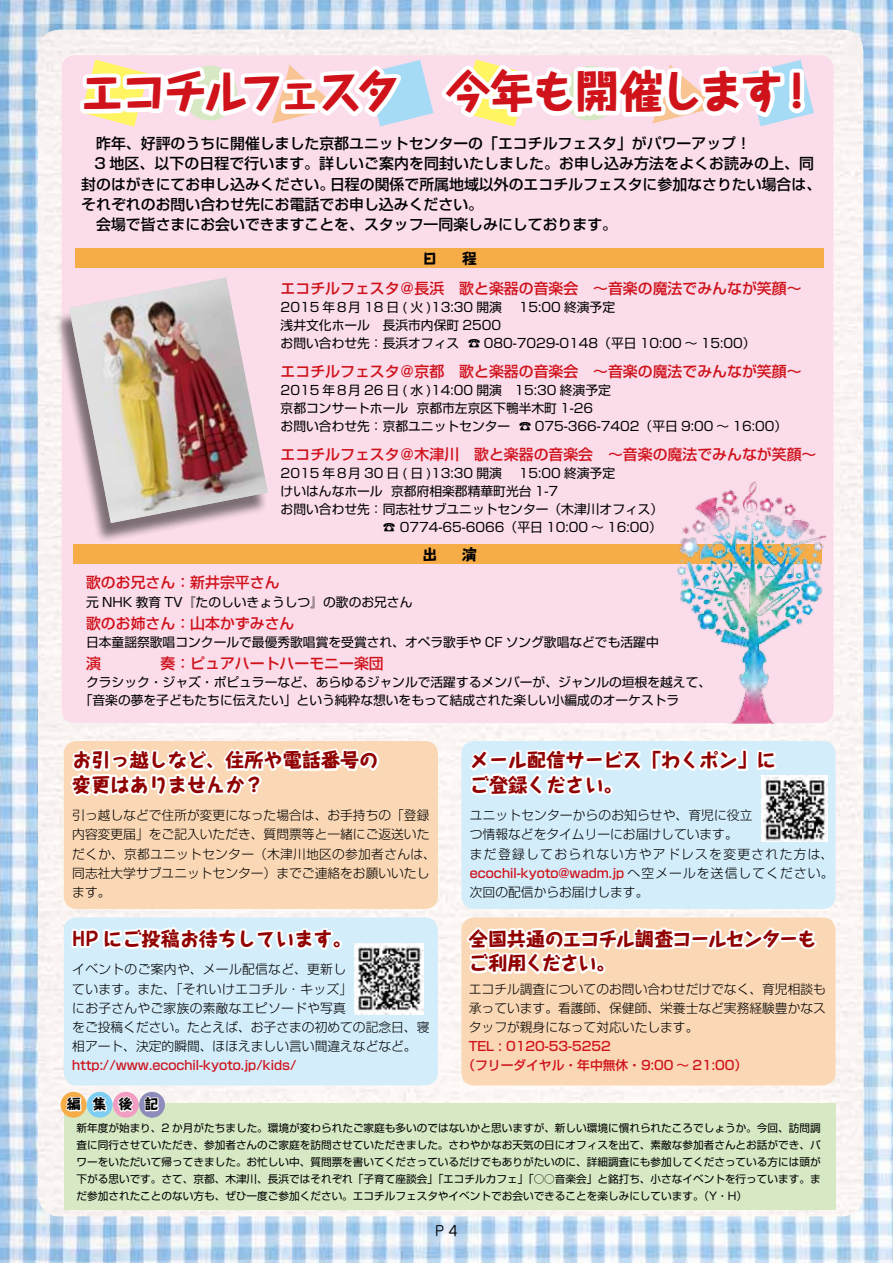
<style>
.page{position:relative;width:893px;height:1263px;background:#fff}
.page>*{position:absolute;margin:0;border:0;box-sizing:border-box;transform-origin:0 0}
.t1{font:800 44.7px "Taka Hand Std";letter-spacing:-.08em;color:#d0121b}
.t2{font:800 19.2px/24.5px "Taka Hand Std";color:#910000}
.t3{font:800 19.2px/24.5px "Taka Hand Std";letter-spacing:-.055em;color:#910000}
.t4{font:500 14.85px "Shin Go Pro";color:#000}
.t5{font:500 14.85px "Shin Go Pro";color:#d0121b}
.t6{font:800 14.85px "Taka Hand Std";color:#000}
.t7{font:800 13.8px "Taka Hand Std";color:#000}
.t8{font:13.8px "Jun 201 Pro";color:#000}
.t9{font:12.75px/18.1px "Shin Go Pro";color:#000}
.t10{font:300 12.75px/19.2px "Shin Go Pro";color:#000}
.t11{font:300 12.75px/19.2px "Shin Go Pro";letter-spacing:.025em;color:#000}
.t12{font:500 12.75px/19.2px "Shin Go Pro";color:#d0121b}
.t13{font:10.65px/17px "Shin Go Pro";color:#000;text-align:justify}
.s1{font-weight:500;color:#d0121b}
</style>
<div class="page">
<img style="left:0;top:0;width:893px;height:1263px">
<div style="left:38px;top:30px;width:825px;height:1186px;background:#faf5f2"></div>
<div style="left:461px;top:741px;width:375px;height:168px;background:#d3edfb;border-radius:13px"></div>
<div style="left:62px;top:55px;width:771px;height:668px;background:#fadcea;border-radius:13px"></div>
<div style="left:64px;top:1103px;width:772px;height:107px;background:#d6e9c4"></div>
<div style="left:64px;top:917px;width:374px;height:168px;background:#d3edfb;border-radius:13px"></div>
<div style="left:461px;top:917px;width:375px;height:168px;background:#fbd8b5;border-radius:13px"></div>
<div style="left:64px;top:741px;width:374px;height:168px;background:#fbd8b5;border-radius:13px"></div>
<img style="left:355px;top:943px;width:69px;height:71px">
<img style="left:820px;top:776px;width:7px;height:66px">
<div style="left:75px;top:249px;width:748px;height:19px;background:#f6ad48"></div>
<div style="left:54px;top:283px;width:214px;height:261px;background:#000;opacity:.5"></div>
<img style="left:69px;top:278px;width:199px;height:226px">
<div style="left:73px;top:544px;width:749px;height:19px;background:#f6ad48"></div>
<div style="left:61px;top:1092px;width:25px;height:26px;background:#f6ad48;border-radius:50%"></div>
<div style="left:87px;top:1092px;width:26px;height:26px;background:#7ecef4;border-radius:50%"></div>
<div style="left:113px;top:1092px;width:26px;height:26px;background:#f19ec2;border-radius:50%"></div>
<div style="left:139px;top:1092px;width:26px;height:26px;background:#8e8bbd;border-radius:50%"></div>
<svg style="left:52px;top:504px;width:329px;height:456px"></svg>
<svg style="left:463px;top:481px;width:357px;height:494px"></svg>
<svg style="left:76px;top:0;width:738px;height:127px"></svg>
<svg style="left:64px;top:1088px;width:19px;height:24px"></svg>
<svg style="left:90px;top:1094px;width:20px;height:18px"></svg>
<svg style="left:116px;top:1094px;width:49px;height:19px"></svg>
<h1 class="t1" style="left:80px;top:60px;width:706px">エコチルフェスタ　今年も開催します</h1>
<h1 class="t1" style="left:774px;top:60px;width:46px">!</h1>
<p class="t4" style="left:96px;top:131px;width:656px">昨年、好評のうちに開催しました京都ユニットセンターの「エコチルフェスタ」がパワーアップ!</p>
<p class="t4" style="left:95px;top:152px;width:721px">3 地区、以下の日程で行います。詳しいご案内を同封いたしました。お申し込み方法をよくお読みの上、同</p>
<p class="t4" style="left:330px;top:172px;width:493px">日程の関係で所属地域以外のエコチルフェスタに参加なさりたい場合は、</p>
<p class="t4" style="left:81px;top:172px;width:254px">封のはがきにてお申し込みください。</p>
<p class="t4" style="left:81px;top:192px;width:403px">それぞれのお問い合わせ先にお電話でお申し込みください。</p>
<p class="t4" style="left:96px;top:212px;width:522px">会場で皆さまにお会いできますことを、スタッフ一同楽しみにしております。</p>
<p class="t6" style="left:422px;top:248px;width:31px">日　</p>
<p class="t6" style="left:462px;top:248px;width:16px">程</p>
<p class="t5" style="left:281px;top:276px;width:522px">エコチルフェスタ＠長浜　歌と楽器の音楽会　～音楽の魔法でみんなが笑顔~</p>
<p class="t9" style="left:281px;top:297px;width:336px">2015 年８月 18 日 ( 火 )13:30 開演　15:00 終演予定</p>
<p class="t9" style="left:281px;top:315px;width:222px">浅井文化ホール　長浜市内保町 2500</p>
<p class="t9" style="left:468px;top:333px;width:289px">☎ 080-7029-0148（平日 10:00 ~ 15:00(</p>
<p class="t9" style="left:281px;top:333px;width:180px">お問い合わせ先：長浜オフィス</p>
<p class="t5" style="left:281px;top:359px;width:522px">エコチルフェスタ＠京都　歌と楽器の音楽会　～音楽の魔法でみんなが笑顔~</p>
<p class="t9" style="left:417px;top:380px;width:196px;text-indent:-136px">2015 年８月 26 日 ( 水 )14:00 開演　15:30 終演予定京都市左京区下鴨半木町 1-26</p>
<p class="t9" style="left:281px;top:398px;width:129px">京都コンサートホール</p>
<p class="t9" style="left:281px;top:416px;width:231px">お問い合わせ先：京都ユニットセンター</p>
<p class="t5" style="left:281px;top:442px;width:537px">エコチルフェスタ＠木津川　歌と楽器の音楽会　～音楽の魔法でみんなが笑顔~</p>
<p class="t9" style="left:391px;top:462px;width:225px;text-indent:-111px">2015 年８月 30 日 ( 日 )13:30 開演　15:00 終演予定京都府相楽郡精華町光台 1-7</p>
<p class="t9" style="left:519px;top:416px;width:270px">☎ 075-366-7402（平日 9:00 ~ 16:00(</p>
<p class="t9" style="left:281px;top:480px;width:104px">けいはんなホール</p>
<p class="t9" style="left:281px;top:499px;width:384px">お問い合わせ先：同志社サブユニットセンター（木津川オフィス(</p>
<p class="t9" style="left:383px;top:517px;width:281px">☎ 0774-65-6066（平日 10:00 ~ 16:00(</p>
<p class="t6" style="left:422px;top:544px;width:16px">出</p>
<p class="t6" style="left:462px;top:544px;width:16px">演</p>
<p class="t5" style="left:86px;top:570px;width:195px">歌のお兄さん：新井宗平さん</p>
<p class="t9" style="left:86px;top:591px;width:328px">元 NHK 教育 TV『たのしいきょうしつ』の歌のお兄さん</p>
<p class="t5" style="left:86px;top:611px;width:210px">歌のお姉さん：山本かずみさん</p>
<p class="t9" style="left:86px;top:631px;width:574px">日本童謡祭歌唱コンクールで最優秀歌唱賞を受賞され、オペラ歌手や CF ソング歌唱などでも活躍中</p>
<p class="t5" style="left:86px;top:651px;width:299px">演　　　　奏：ピュアハートハーモニー楽団</p>
<p class="t9" style="left:80px;top:672px;width:633px;text-indent:6px">クラシック・ジャズ・ポピュラーなど、あらゆるジャンルで活躍するメンバーが、ジャンルの垣根を越えて、「音楽の夢を子どもたちに伝えたい」という純粋な想いをもって結成された楽しい小編成のオーケストラ</p>
<h2 class="t2" style="left:72px;top:746px;width:308px">お引っ越しなど、住所や電話番号の変更はありませんか?</h2>
<p class="t10" style="left:72px;top:804px;width:365px">引っ越しなどで住所が変更になった場合は、お手持ちの「登録内容変更届」をご記入いただき、質問票等と一緒にご返送いただくか、京都ユニットセンター（木津川地区の参加者さんは、同志社大学サブユニットセンター）までご連絡をお願いいたします。</p>
<h2 class="t2" style="left:72px;top:925px;width:281px">HP にご投稿お待ちしています。</h2>
<p class="t11" style="left:72px;top:958px;width:359px">イベントのご案内や、メール配信など、更新し<br>ています。また、「それいけエコチル・キッズ「<br>にお子さんやご家族の素敵なエピソードや写真<br>をご投稿ください。たとえば、お子さまの初めての記念日、寝相アート、決定的瞬間、ほほえましい言い間違えなどなど。</p>
<p class="t12" style="left:72px;top:1054px;width:226px">http://www.ecochil-kyoto j p. /kids/</p>
<p class="t7" style="left:67px;top:1094px;width:93px">編集後記</p>
<h2 class="t2" style="left:470px;top:746px;width:308px">メール配信サービス「わくポン」にご登録ください。</h2>
<p class="t10" style="left:470px;top:804px;width:365px">ユニットセンターからのお知らせや、育児に役立<br>つ情報などをタイムリーにお届けしています。<br>まだ登録しておられない方やアドレスを変更された方は、<span class="s1">ecochil-kyoto@wadm j p.</span> へ空メールを送信してください。次回の配信からお届けします。</p>
<h2 class="t3" style="left:469px;top:925px;width:349px">全国共通のエコチル調査コールセンターもご利用ください。</h2>
<p class="t10" style="left:469px;top:977px;width:359px;text-align:justify">エコチル調査についてのお問い合わせだけでなく、育児相談も承っています。看護師、保健師、栄養士など実務経験豊かなスタッフが親身になって対応いたします。</p>
<p class="t12" style="left:462px;top:1035px;width:286px;text-indent:6px">TEL : 0120-53-5252<br>（フリーダイヤル・年中無休・9:00 ~ 21:00(</p>
<p class="t13" style="left:77px;top:1118px;width:746px">新年度が始まり、2 か月がたちました。環境が変わられたご家庭も多いのではないかと思いますが、新しい環境に慣れられたころでしょうか。今回、訪問調査に同行させていただき、参加者さんのご家庭を訪問させていただきました。さわやかなお天気の日にオフィスを出て、素敵な参加者さんとお話ができ、パワーをいただいて帰ってきました。お忙しい中、質問票を書いてくださっているだけでもありがたいのに、詳細調査にも参加してくださっている方には頭が下がる思いです。さて、京都、木津川、長浜ではそれぞれ「子育て座談会」「エコチルカフェ」「○○音楽会」と銘打ち、小さなイベントを行っています。まだ参加されたことのない方も、ぜひ一度ご参加ください。エコチルフェスタやイベントでお会いできることを楽しみにしています。（Y・H(</p>
<p class="t8" style="left:433px;top:1219px;width:29px">Ｐ４</p>
</div>
